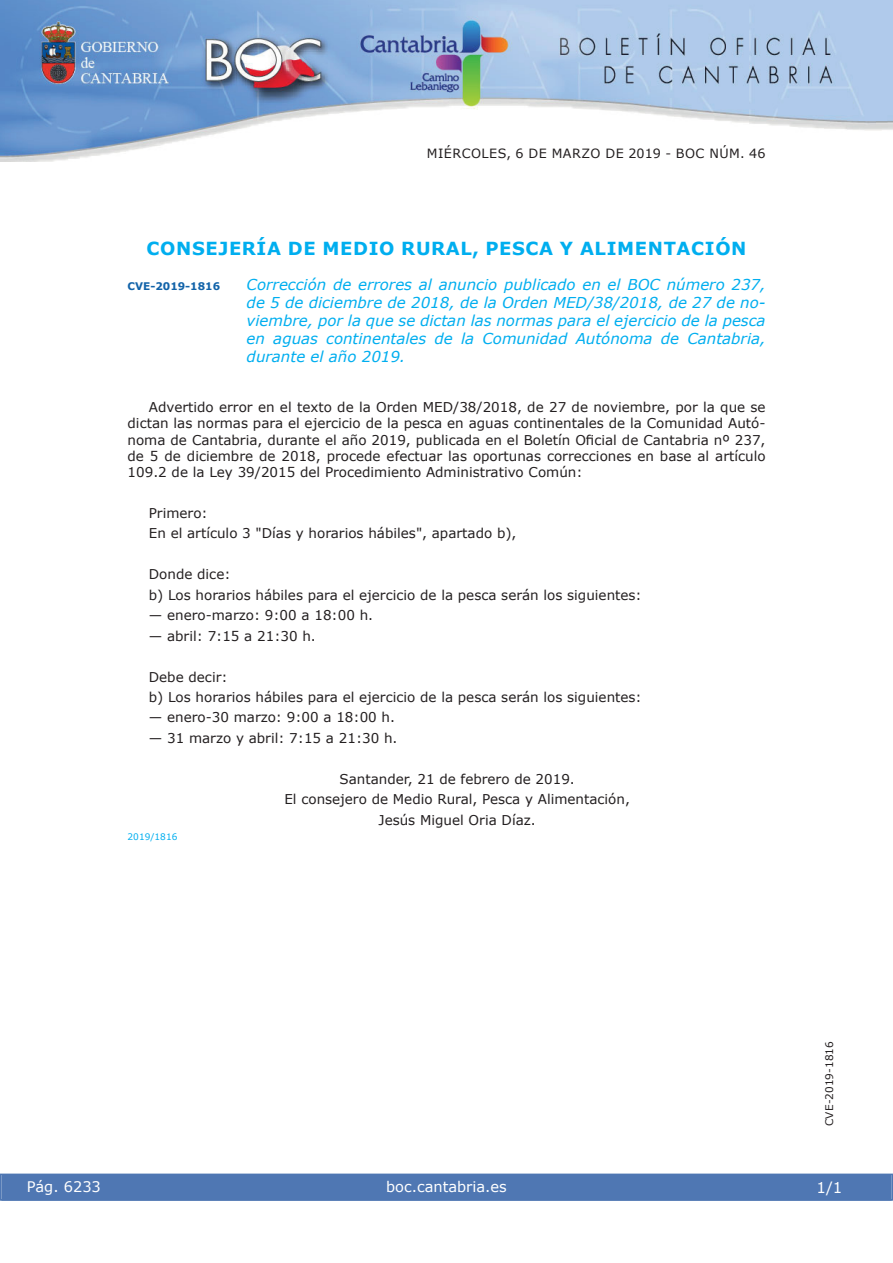
<style>
.page{position:relative;width:893px;height:1263px;background:#fff}
.page>*{position:absolute;margin:0;border:0;box-sizing:border-box;transform-origin:0 0}
.t1{font:700 18px "Verdana";letter-spacing:.035em;color:#00aeef}
.t2{font:italic 15px/18px "Verdana";color:#00aeef;text-align:justify}
.t3{font:15px "Verdana";color:#fff}
.t4{font:14.55px "Verdana";color:#fff}
.t5{font:13.5px/20.4px "Verdana";color:#231f20}
.t6{font:12.75px "Verdana";letter-spacing:.035em;color:#231f20}
.t7{font:10.5px "Verdana";color:#231f20}
.t8{font:700 10.5px "Verdana";color:#1263a9}
.t9{font:9px "Verdana";color:#00aeef}
</style>
<div class="page">
<img style="left:0;top:0;width:893px;height:161px">
<div style="left:1px;top:1174px;width:890px;height:27px;background:#4f77b3"></div>
<div style="left:0;top:1174px;width:893px;height:27px;border:1px solid #4f77b3"></div>
<p class="t6" style="left:427px;top:145px;width:340px">MIÉRCOLES, 6 DE MARZO DE 2019 - BOC NÚM. 46</p>
<h1 class="t1" style="left:147px;top:237px;width:601px">CONSEJERÍA DE MEDIO RURAL, PESCA Y ALIMENTACIÓN</h1>
<p class="t8" style="left:128px;top:279px;width:94px">CVE-2019-1816</p>
<p class="t2" style="left:247px;top:275px;width:520px">Corrección de errores al anuncio publicado en el BOC número 237, de 5 de diciembre de 2018, de la Orden MED/38/2018, de 27 de no&shy;viembre, por la que se dictan las normas para el ejercicio de la pesca en aguas continentales de la Comunidad Autónoma de Cantabria, durante el año 2019.</p>
<p class="t5" style="left:128px;top:399px;width:640px;line-height:16.2px;text-align:justify;text-indent:21px">Advertido error en el texto de la Orden MED/38/2018, de 27 de noviembre, por la que se dictan las normas para el ejercicio de la pesca en aguas continentales de la Comunidad Autó&shy;noma de Cantabria, durante el año 2019, publicada en el Boletín Oficial de Cantabria nº 237, de 5 de diciembre de 2018, procede efectuar las oportunas correcciones en base al artículo 109.2 de la Ley 39/2015 del Procedimiento Administrativo Común:</p>
<p class="t5" style="left:149px;top:502px;width:369px">Primero:<br>En el artículo 3 "Días y horarios hábiles", apartado b),</p>
<p class="t5" style="left:149px;top:564px;width:494px">Donde dice:<br>b) Los horarios hábiles para el ejercicio de la pesca serán los siguientes:</p>
<p class="t5" style="left:149px;top:605px;width:226px">— enero-marzo: 9:00 a 18:00 h.</p>
<p class="t5" style="left:149px;top:625px;width:169px">— abril: 7:15 a 21:30 h.</p>
<p class="t5" style="left:149px;top:666px;width:494px">Debe decir:<br>b) Los horarios hábiles para el ejercicio de la pesca serán los siguientes:</p>
<p class="t5" style="left:149px;top:707px;width:248px">— enero-30 marzo: 9:00 a 18:00 h.</p>
<p class="t5" style="left:149px;top:727px;width:250px">— 31 marzo y abril: 7:15 a 21:30 h.</p>
<p class="t5" style="left:284px;top:768px;width:347px;text-align:center">Santander, 21 de febrero de 2019.<br>El consejero de Medio Rural, Pesca y Alimentación,<br>Jesús Miguel Oria Díaz.</p>
<p class="t9" style="left:128px;top:831px;width:51px">2019/1816</p>
<p class="t4" style="left:27px;top:1177px;width:76px">Pág. 6233</p>
<p class="t4" style="left:386px;top:1178px;width:122px">boc.cantabria.es</p>
<p class="t7" style="left:823px;top:1126px;width:87px;rotate:-90deg">CVE-2019-1816</p>
<p class="t3" style="left:816px;top:1178px;width:27px">1/1</p>
</div>
